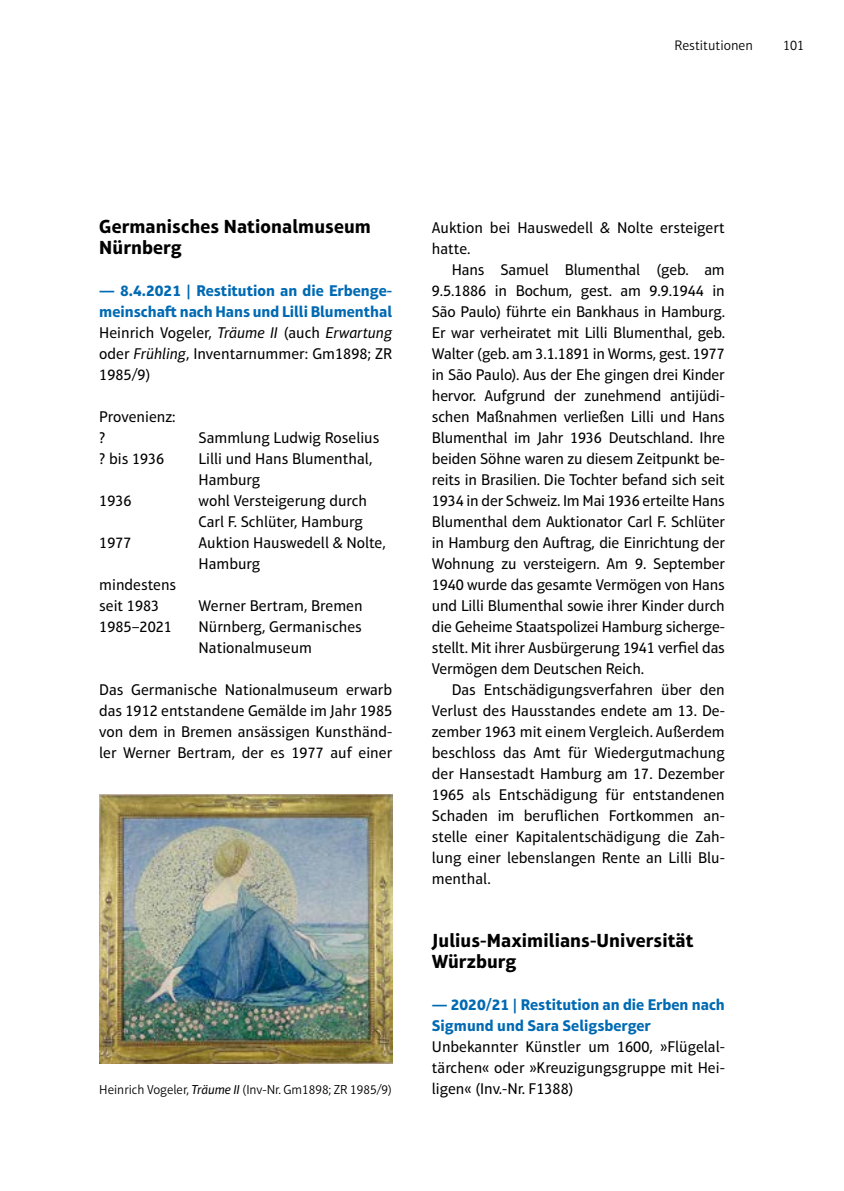
<style>
.page{position:relative;width:844px;height:1191px;background:#fff}
.page>*{position:absolute;margin:0;border:0;box-sizing:border-box;transform-origin:0 0}
.t1{font:700 19.25px/21px "Aptifer Sans LT Pro";letter-spacing:.005em;color:#000}
.t2{font:15.75px/21px "Aptifer Sans LT Pro";color:#000}
.t3{font:700 15.75px/21px "Aptifer Sans LT Pro";color:#006ab3;text-align:justify}
.t4{font:300 14px "Aptifer Sans LT Pro";color:#000}
.t5{font:300 13.12px "Aptifer Sans LT Pro";color:#000}
.s1{font-weight:400;color:#000}
.s2{font-weight:400;font-style:italic;color:#000}
.s3{font-weight:400;font-style:italic}
</style>
<div class="page">
<img style="left:99px;top:794px;width:293px;height:269px">
<p class="t4" style="left:674px;top:38px;width:80px">Restitutionen</p>
<p class="t4" style="left:783px;top:38px;width:23px">101</p>
<p class="t1" style="left:99px;top:216px;width:273px">Germanisches Nationalmuseum<br>Nürnberg</p>
<p class="t3" style="left:99px;top:280px;width:294px">— 8.4.2021 | Restitution an die Erbenge&shy;meinschaft nach Hans und Lilli Blumenthal <span class="s1">Heinrich Vogeler,</span> <span class="s2">Träume II</span> <span class="s1">(auch</span> <span class="s2">Erwartung </span><span class="s1">oder</span> <span class="s2">Frühling</span><span class="s1">, Inventarnummer: Gm1898; ZR 1985/9)</span></p>
<p class="t2" style="left:99px;top:406px;width:78px">Provenienz: ?</p>
<p class="t2" style="left:198px;top:427px;width:182px">Sammlung Ludwig Roselius</p>
<p class="t2" style="left:99px;top:448px;width:67px">? bis 1936</p>
<p class="t2" style="left:198px;top:448px;width:175px">Lilli und Hans Blumenthal,<br>Hamburg</p>
<p class="t2" style="left:99px;top:490px;width:34px">1936</p>
<p class="t2" style="left:198px;top:490px;width:170px">wohl Versteigerung durch<br>Carl F. Schlüter, Hamburg</p>
<p class="t2" style="left:99px;top:532px;width:34px">1977</p>
<p class="t2" style="left:198px;top:532px;width:189px">Auktion Hauswedell &amp; Nolte,<br>Hamburg</p>
<p class="t2" style="left:99px;top:574px;width:78px">mindestens seit 1983</p>
<p class="t2" style="left:198px;top:595px;width:165px">Werner Bertram, Bremen</p>
<p class="t2" style="left:99px;top:616px;width:74px">1985–2021</p>
<p class="t2" style="left:198px;top:616px;width:165px">Nürnberg, Germanisches<br>Nationalmuseum</p>
<p class="t2" style="left:99px;top:679px;width:294px;text-align:justify">Das Germanische Nationalmuseum erwarb das 1912 entstandene Gemälde im Jahr 1985 von dem in Bremen ansässigen Kunsthänd&shy;ler Werner Bertram, der es 1977 auf einer</p>
<p class="t5" style="left:99px;top:1082px;width:294px">Heinrich Vogeler, <span class="s3">Träume II</span> (Inv-Nr. Gm1898; ZR 1985/9)</p>
<p class="t2" style="left:432px;top:217px;width:294px">Auktion bei Hauswedell &amp; Nolte ersteigert hatte.</p>
<p class="t2" style="left:432px;top:259px;width:295px;text-align:justify;text-indent:20px">Hans Samuel Blumenthal (geb. am 9.5.1886 in Bochum, gest. am 9.9.1944 in São Paulo) führte ein Bankhaus in Hamburg.<br>Er war verheiratet mit Lilli Blumenthal, geb.<br>Walter (geb. am 3.1.1891 in Worms, gest. 1977 in São Paulo). Aus der Ehe gingen drei Kinder hervor. Aufgrund der zunehmend antijüdi&shy;schen Maßnahmen verließen Lilli und Hans Blumenthal im Jahr 1936 Deutschland. Ihre beiden Söhne waren zu diesem Zeitpunkt be&shy;reits in Brasilien. Die Tochter befand sich seit 1934 in der Schweiz. Im Mai 1936 erteilte Hans Blumenthal dem Auktionator Carl F. Schlüter in Hamburg den Auftrag, die Einrichtung der Wohnung zu versteigern. Am 9. September 1940 wurde das gesamte Vermögen von Hans und Lilli Blumenthal sowie ihrer Kinder durch die Geheime Staatspolizei Hamburg sicherge&shy;stellt. Mit ihrer Ausbürgerung 1941 verfiel das Vermögen dem Deutschen Reich.</p>
<p class="t2" style="left:432px;top:679px;width:294px;text-align:justify;text-indent:20px">Das Entschädigungsverfahren über den Verlust des Hausstandes endete am 13. De&shy;zember 1963 mit einem Vergleich. Außerdem beschloss das Amt für Wiedergutmachung der Hansestadt Hamburg am 17. Dezember 1965 als Entschädigung für entstandenen Schaden im beruflichen Fortkommen an&shy;stelle einer Kapitalentschädigung die Zah&shy;lung einer lebenslangen Rente an Lilli Blu&shy;menthal.</p>
<p class="t1" style="left:432px;top:930px;width:263px">Julius-Maximilians-Universität<br>Würzburg</p>
<p class="t3" style="left:432px;top:994px;width:294px">— 2020/21 | Restitution an die Erben nach<br>Sigmund und Sara Seligsberger</p>
<p class="t2" style="left:432px;top:1036px;width:294px;text-align:justify">Unbekannter Künstler um 1600, »Flügelal&shy;tärchen« oder »Kreuzigungsgruppe mit Hei&shy;ligen« (Inv.-Nr. F1388)</p>
</div>
